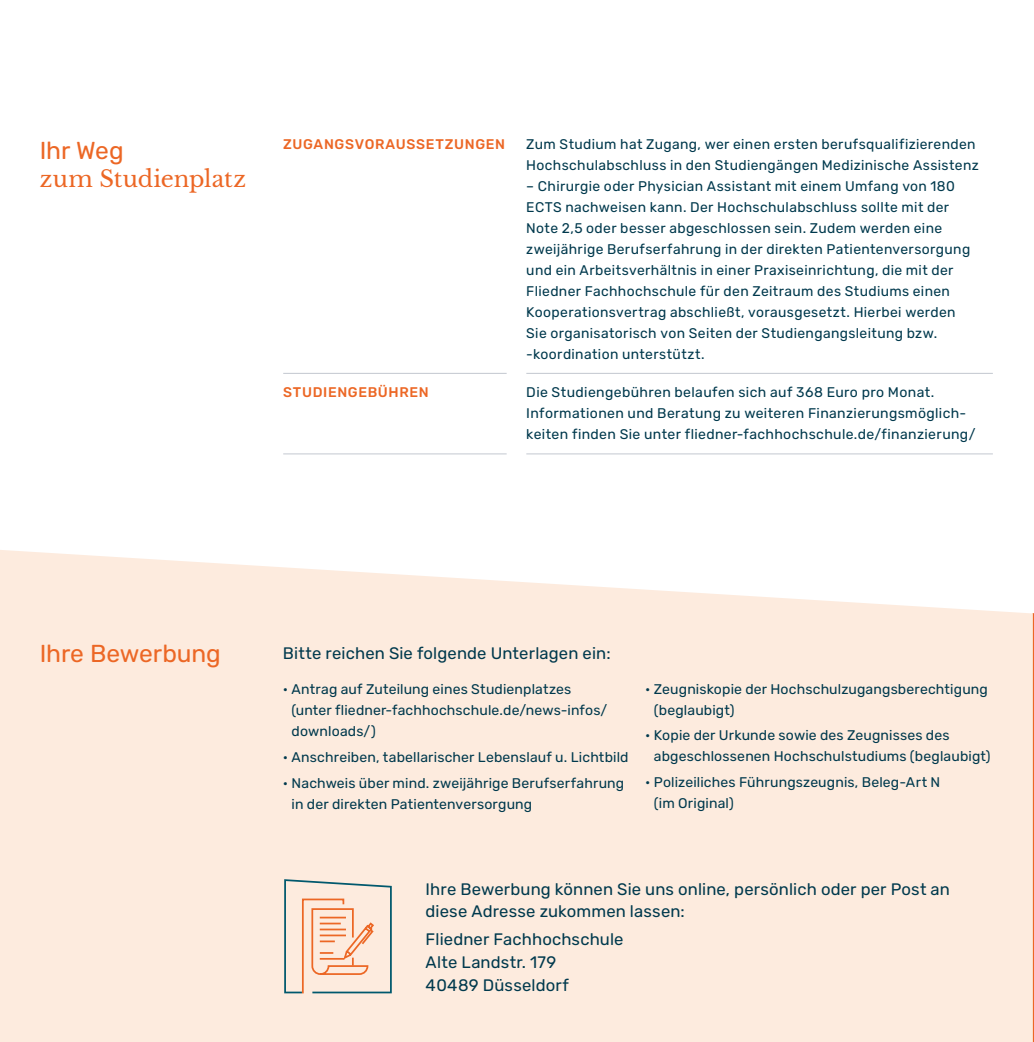
<style>
.page{position:relative;width:1034px;height:1042px;background:#fff}
.page>*{position:absolute;margin:0;border:0;box-sizing:border-box;transform-origin:0 0}
.t1{font:24.5px "Rubik";letter-spacing:-.005em;color:#ec6725}
.t2{font:22.75px "Libre Baskerville";letter-spacing:-.005em;color:#ec6725}
.t3{font:16.62px/22.8px "Rubik";letter-spacing:.01em;color:#00394d}
.t4{font:14px/21px "Rubik";letter-spacing:.025em;color:#00394d}
.t5{font:500 14px "Rubik";letter-spacing:.045em;color:#ec6725}
</style>
<div class="page">
<svg style="left:1032px;top:613px;width:1px;height:429px"></svg>
<div style="left:0;top:550px;width:1032px;height:492px;background:#fdebde"></div>
<hr style="left:283px;top:373px;width:223px;height:1px;background:#c6cad2">
<hr style="left:283px;top:453px;width:223px;height:1px;background:#c6cad2">
<hr style="left:526px;top:373px;width:466px;height:1px;background:#c6cad2">
<hr style="left:526px;top:453px;width:466px;height:1px;background:#c6cad2">
<svg style="left:283px;top:878px;width:109px;height:117px;background:#ecd6c6"></svg>
<h1 class="t1" style="left:40px;top:136px;width:85px">Ihr Weg</h1>
<h2 class="t2" style="left:40px;top:165px;width:208px">zum Studienplatz</h2>
<p class="t5" style="left:283px;top:136px;width:223px">ZUGANGSVORAUSSETZUNGEN</p>
<p class="t5" style="left:283px;top:384px;width:147px">STUDIENGEBÜHREN</p>
<p class="t4" style="left:526px;top:134px;width:454px">Zum Studium hat Zugang, wer einen ersten berufsqualifizierenden<br>Hochschulabschluss in den Studiengängen Medizinische Assistenz</p>
<p class="t4" style="left:526px;top:176px;width:445px">– Chirurgie oder Physician Assistant mit einem Umfang von 180<br>ECTS nachweisen kann. Der Hochschulabschluss sollte mit der Note 2,5 oder besser abgeschlossen sein. Zudem werden eine zweijährige Berufserfahrung in der direkten Patientenversorgung und ein Arbeitsverhältnis in einer Praxiseinrichtung, die mit der Fliedner Fachhochschule für den Zeitraum des Studiums einen Kooperationsvertrag abschließt, vorausgesetzt. Hierbei werden Sie organisatorisch von Seiten der Studiengangsleitung bzw. -koordination unterstützt.</p>
<p class="t4" style="left:526px;top:382px;width:450px">Die Studiengebühren belaufen sich auf 368 Euro pro Monat.<br>Informationen und Beratung zu weiteren Finanzierungsmöglich&shy;keiten finden Sie unter fliedner-fachhochschule.de/finanzierung/</p>
<h1 class="t1" style="left:40px;top:640px;width:182px">Ihre Bewerbung</h1>
<p class="t3" style="left:283px;top:642px;width:329px">Bitte reichen Sie folgende Unterlagen ein:</p>
<p class="t4" style="left:291px;top:679px;width:317px;text-indent:-9px">• Antrag auf Zuteilung eines Studienplatzes (unter fliedner-fachhochschule.de/news-infos/ downloads/)</p>
<p class="t4" style="left:283px;top:747px;width:347px">• Anschreiben, tabellarischer Lebenslauf u. Lichtbild</p>
<p class="t4" style="left:291px;top:773px;width:334px;text-indent:-9px">• Nachweis über mind. zweijährige Berufserfahrung in der direkten Patientenversorgung</p>
<p class="t4" style="left:653px;top:678px;width:335px;text-indent:-9px">• Zeugniskopie der Hochschulzugangsberechtigung (beglaubigt)</p>
<p class="t4" style="left:653px;top:725px;width:338px;text-indent:-9px">• Kopie der Urkunde sowie des Zeugnisses des abgeschlossenen Hochschulstudiums (beglaubigt)</p>
<p class="t4" style="left:653px;top:772px;width:288px;text-indent:-9px">• Polizeiliches Führungszeugnis, Beleg-Art N (im Original)</p>
<p class="t3" style="left:425px;top:878px;width:525px">Ihre Bewerbung können Sie uns online, persönlich oder per Post an diese Adresse zukommen lassen:</p>
<p class="t3" style="left:425px;top:928px;width:199px">Fliedner Fachhochschule<br>Alte Landstr. 179<br>40489 Düsseldorf</p>
</div>
